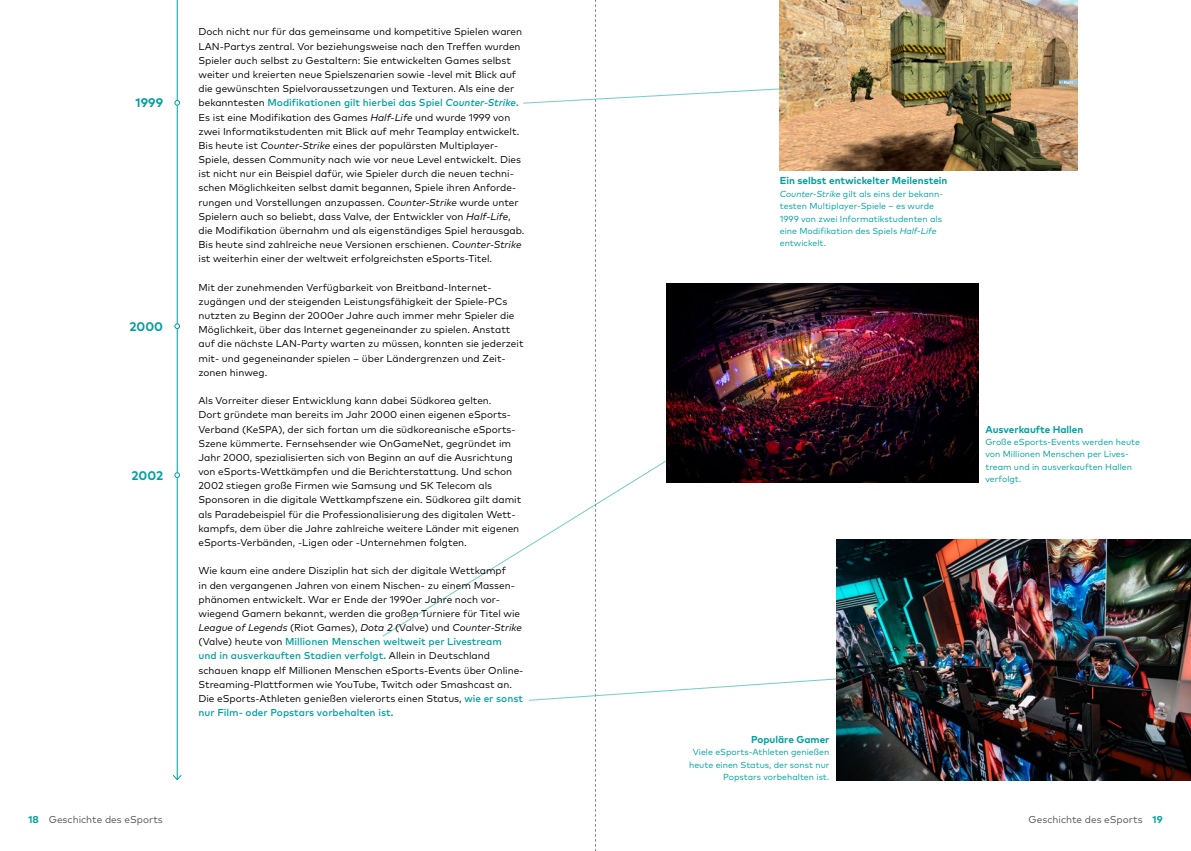
<style>
.page{position:relative;width:1191px;height:851px;background:#fff}
.page>*{position:absolute;margin:0;border:0;box-sizing:border-box;transform-origin:0 0}
.t1{font:700 12.5px "Mark OT";color:#009f9e}
.t2{font:10px/14.1px "Mark OT";color:#000}
.t3{font:700 10px "Mark OT";color:#009f9e}
.t4{font:10px "Mark OT";color:#545453}
.t5{font:8.75px/12.4px "Mark OT";color:#009f9e}
.s1{font-weight:500;color:#009f9e}
.s2{font-weight:500;font-style:italic;color:#009f9e}
.s3{font-style:italic}
.s4{font-weight:700;color:#009f9e}
</style>
<div class="page">
<img style="left:1015px;top:0;width:62px;height:170px">
<img style="left:1015px;top:539px;width:176px;height:241px">
<hr style="left:177px;top:0;width:1px;height:779px;background:#009f9e">
<svg style="left:173px;top:774px;width:9px;height:6px"></svg>
<svg style="left:175px;top:100px;width:5px;height:5px"></svg>
<svg style="left:175px;top:323px;width:5px;height:6px"></svg>
<svg style="left:175px;top:472px;width:5px;height:5px"></svg>
<img style="left:522px;top:0;width:493px;height:850px">
<p class="t1" style="left:136px;top:95px;width:29px">1999</p>
<p class="t1" style="left:129px;top:318px;width:35px">2000</p>
<p class="t1" style="left:131px;top:467px;width:33px">2002</p>
<p class="t2" style="left:198px;top:25px;width:327px">Doch nicht nur für das gemeinsame und kompetitive Spielen waren LAN-Partys zentral. Vor beziehungsweise nach den Treffen wurden Spieler auch selbst zu Gestaltern: Sie entwickelten Games selbst weiter und kreierten neue Spielszenarien sowie -level mit Blick auf die gewünschten Spielvoraussetzungen und Texturen. Als eine der bekanntesten <span class="s1">Modifikationen gilt hierbei das Spiel</span> <span class="s2">Counter-Strike</span><span class="s1">.<br></span>Es ist eine Modifikation des Games <span class="s3">Half-Life</span> und wurde 1999 von zwei Informatikstudenten mit Blick auf mehr Teamplay entwickelt.<br>Bis heute ist <span class="s3">Counter-Strike</span> eines der populärsten Multiplayer-Spiele, dessen Community nach wie vor neue Level entwickelt. Dies ist nicht nur ein Beispiel dafür, wie Spieler durch die neuen techni&shy;schen Möglichkeiten selbst damit begannen, Spiele ihren Anforde&shy;rungen und Vorstellungen anzupassen. <span class="s3">Counter-Strike</span> wurde unter Spielern auch so beliebt, dass Valve, der Entwickler von <span class="s3">Half-Life</span>, die Modifikation übernahm und als eigenständiges Spiel herausgab.<br>Bis heute sind zahlreiche neue Versionen erschienen. <span class="s3">Counter-Strike </span>ist weiterhin einer der weltweit erfolgreichsten eSports-Titel.</p>
<p class="t2" style="left:198px;top:280px;width:326px">Mit der zunehmenden Verfügbarkeit von Breitband-Internet&shy;zugängen und der steigenden Leistungsfähigkeit der Spiele-PCs nutzten zu Beginn der 2000er Jahre auch immer mehr Spieler die Möglichkeit, über das Internet gegeneinander zu spielen. Anstatt auf die nächste LAN-Party warten zu müssen, konnten sie jederzeit mit- und gegeneinander spielen – über Ländergrenzen und Zeit&shy;zonen hinweg.</p>
<p class="t2" style="left:198px;top:393px;width:324px">Als Vorreiter dieser Entwicklung kann dabei Südkorea gelten.<br>Dort gründete man bereits im Jahr 2000 einen eigenen eSports-Verband (KeSPA), der sich fortan um die südkoreanische eSports-Szene kümmerte. Fernsehsender wie OnGameNet, gegründet im Jahr 2000, spezialisierten sich von Beginn an auf die Ausrichtung von eSports-Wettkämpfen und die Berichterstattung. Und schon 2002 stiegen große Firmen wie Samsung und SK Telecom als Sponsoren in die digitale Wettkampfszene ein. Südkorea gilt damit als Paradebeispiel für die Professionalisierung des digitalen Wett&shy;kampfs, dem über die Jahre zahlreiche weitere Länder mit eigenen eSports-Verbänden, -Ligen oder -Unternehmen folgten.</p>
<p class="t2" style="left:198px;top:563px;width:326px">Wie kaum eine andere Disziplin hat sich der digitale Wettkampf<br>in den vergangenen Jahren von einem Nischen- zu einem Massen&shy;phänomen entwickelt. War er Ende der 1990er Jahre noch vor&shy;wiegend Gamern bekannt, werden die großen Turniere für Titel wie <span class="s3">League of Legends</span> (Riot Games), <span class="s3">Dota 2</span> (Valve) und <span class="s3">Counter-Strike </span>(Valve) heute von <span class="s1">Millionen Menschen weltweit per Livestream<br>und in ausverkauften Stadien verfolgt.</span> Allein in Deutschland schauen knapp elf Millionen Menschen eSports-Events über Online-Streaming-Plattformen wie YouTube, Twitch oder Smashcast an.<br>Die eSports-Athleten genießen vielerorts einen Status, <span class="s1">wie er sonst nur Film- oder Popstars vorbehalten ist.</span></p>
<p class="t3" style="left:780px;top:174px;width:169px">Ein selbst entwickelter Meilenstein</p>
<p class="t5" style="left:780px;top:187px;width:165px"><span class="s3">Counter-Strike</span> gilt als eins der bekann&shy;testen Multiplayer-Spiele – es wurde 1999 von zwei Informatikstudenten als eine Modifikation des Spiels <span class="s3">Half-Life </span>entwickelt.</p>
<p class="t3" style="left:985px;top:422px;width:100px">Ausverkaufte Hallen</p>
<p class="t5" style="left:985px;top:435px;width:156px">Große eSports-Events werden heute von Millionen Menschen per Lives&shy;tream und in ausverkauften Hallen verfolgt.</p>
<p class="t3" style="left:751px;top:732px;width:80px">Populäre Gamer</p>
<p class="t5" style="left:689px;top:745px;width:142px;text-align:right">Viele eSports-Athleten genießen heute einen Status, der sonst nur<br>Popstars vorbehalten ist.</p>
<p class="t4" style="left:28px;top:812px;width:136px"><span class="s4">18</span> Geschichte des eSports</p>
<p class="t4" style="left:1028px;top:812px;width:135px">Geschichte des eSports <span class="s4">19</span></p>
</div>
